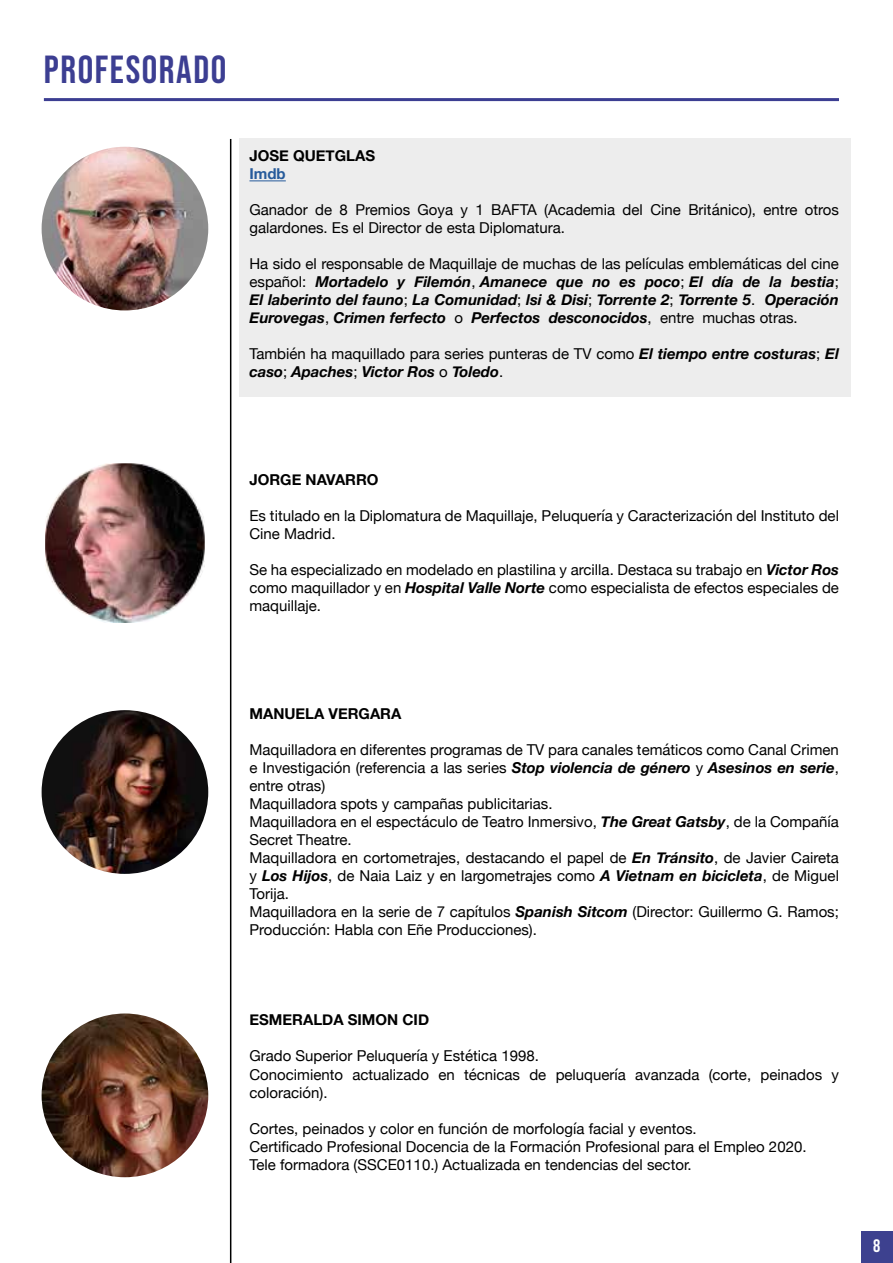
<style>
.page{position:relative;width:893px;height:1263px;background:#fff}
.page>*{position:absolute;margin:0;border:0;box-sizing:border-box;transform-origin:0 0}
.t1{font:39px "Bebas Neue";letter-spacing:.04em;color:#3c3e92}
.t2{font:18px "Bebas Neue";color:#fff}
.t3{font:15px/18px "Helvetica Neue";color:#000}
.t4{font:italic 700 15px/18px "Helvetica Neue";color:#000;text-align:justify}
.t5{font:700 15px "Helvetica Neue";color:#000}
.t6{font:700 15px "Helvetica Neue";color:#275b9b}
.s1{font-weight:400;font-style:normal}
.s2{font-weight:700;font-style:italic}
</style>
<div class="page">
<div style="left:861px;top:1231px;width:32px;height:31px;background:#3d418f"></div>
<hr style="left:44px;top:98px;width:795px;height:3px;background:#3c3e92">
<div style="left:239px;top:138px;width:611px;height:259px;background:#ededed"></div>
<hr style="left:249px;top:180px;width:37px;height:1px;background:#275b9b">
<hr style="left:230px;top:139px;width:1px;height:1124px;background:#000">
<img style="left:42px;top:147px;width:166px;height:163px">
<img style="left:45px;top:463px;width:160px;height:160px">
<img style="left:42px;top:710px;width:166px;height:164px">
<img style="left:42px;top:1013px;width:166px;height:164px">
<h1 class="t1" style="left:44px;top:48px;width:184px">PROFESORADO</h1>
<p class="t5" style="left:249px;top:144px;width:127px">JOSE QUETGLAS</p>
<p class="t6" style="left:249px;top:162px;width:38px">Imdb</p>
<p class="t3" style="left:249px;top:202px;width:591px">Ganador de 8 Premios Goya y 1 BAFTA (Academia del Cine Británico), entre otros galardones. Es el Director de esta Diplomatura.</p>
<p class="t4" style="left:249px;top:255px;width:591px"><span class="s1">Ha sido el responsable de Maquillaje de muchas de las películas emblemáticas del cine español:</span> Mortadelo y Filemón<span class="s1">,</span> Amanece que no es poco<span class="s1">;</span> El día de la bestia<span class="s1">; </span>El laberinto del fauno<span class="s1">;</span> La Comunidad<span class="s1">;</span> lsi &amp; Disi<span class="s1">;</span> Torrente 2<span class="s1">;</span> Torrente 5<span class="s1">.</span> Operación Eurovegas<span class="s1">,</span> Crimen ferfecto <span class="s1">o</span> Perfectos desconocidos<span class="s1">, entre muchas otras.</span></p>
<p class="t3" style="left:249px;top:346px;width:591px">También ha maquillado para series punteras de TV como <span class="s2">El tiempo entre costuras</span>; <span class="s2">El caso</span>; <span class="s2">Apaches</span>; <span class="s2">Victor Ros</span> o <span class="s2">Toledo</span>.</p>
<p class="t5" style="left:249px;top:468px;width:131px">JORGE NAVARRO</p>
<p class="t3" style="left:249px;top:508px;width:591px">Es titulado en la Diplomatura de Maquillaje, Peluquería y Caracterización del Instituto del<br>Cine Madrid.</p>
<p class="t3" style="left:249px;top:562px;width:591px;text-align:justify">Se ha especializado en modelado en plastilina y arcilla. Destaca su trabajo en <span class="s2">Victor Ros </span>como maquillador y en <span class="s2">Hospital Valle Norte</span> como especialista de efectos especiales de maquillaje.</p>
<p class="t5" style="left:249px;top:702px;width:153px">MANUELA VERGARA</p>
<p class="t3" style="left:249px;top:742px;width:591px">Maquilladora en diferentes programas de TV para canales temáticos como Canal Crimen e Investigación (referencia a las series <span class="s2">Stop violencia de género</span> y <span class="s2">Asesinos en serie</span>, entre otras)<br>Maquilladora spots y campañas publicitarias.<br>Maquilladora en el espectáculo de Teatro Inmersivo, <span class="s2">The Great Gatsby</span>, de la Compañía Secret Theatre.<br>Maquilladora en cortometrajes, destacando el papel de <span class="s2">En Tránsito</span>, de Javier Caireta y <span class="s2">Los Hijos</span>, de Naia Laiz y en largometrajes como <span class="s2">A Vietnam en bicicleta</span>, de Miguel Torija.<br>Maquilladora en la serie de 7 capítulos <span class="s2">Spanish Sitcom</span> (Director: Guillermo G. Ramos; Producción: Habla con Eñe Producciones).</p>
<p class="t5" style="left:249px;top:1008px;width:181px">ESMERALDA SIMON CID</p>
<p class="t3" style="left:249px;top:1048px;width:591px">Grado Superior Peluquería y Estética 1998.<br>Conocimiento actualizado en técnicas de peluquería avanzada (corte, peinados y coloración).</p>
<p class="t3" style="left:249px;top:1120px;width:559px">Cortes, peinados y color en función de morfología facial y eventos.<br>Certificado Profesional Docencia de la Formación Profesional para el Empleo 2020.<br>Tele formadora (SSCE0110.) Actualizada en tendencias del sector.</p>
<p class="t2" style="left:873px;top:1235px;width:9px">8</p>
</div>
